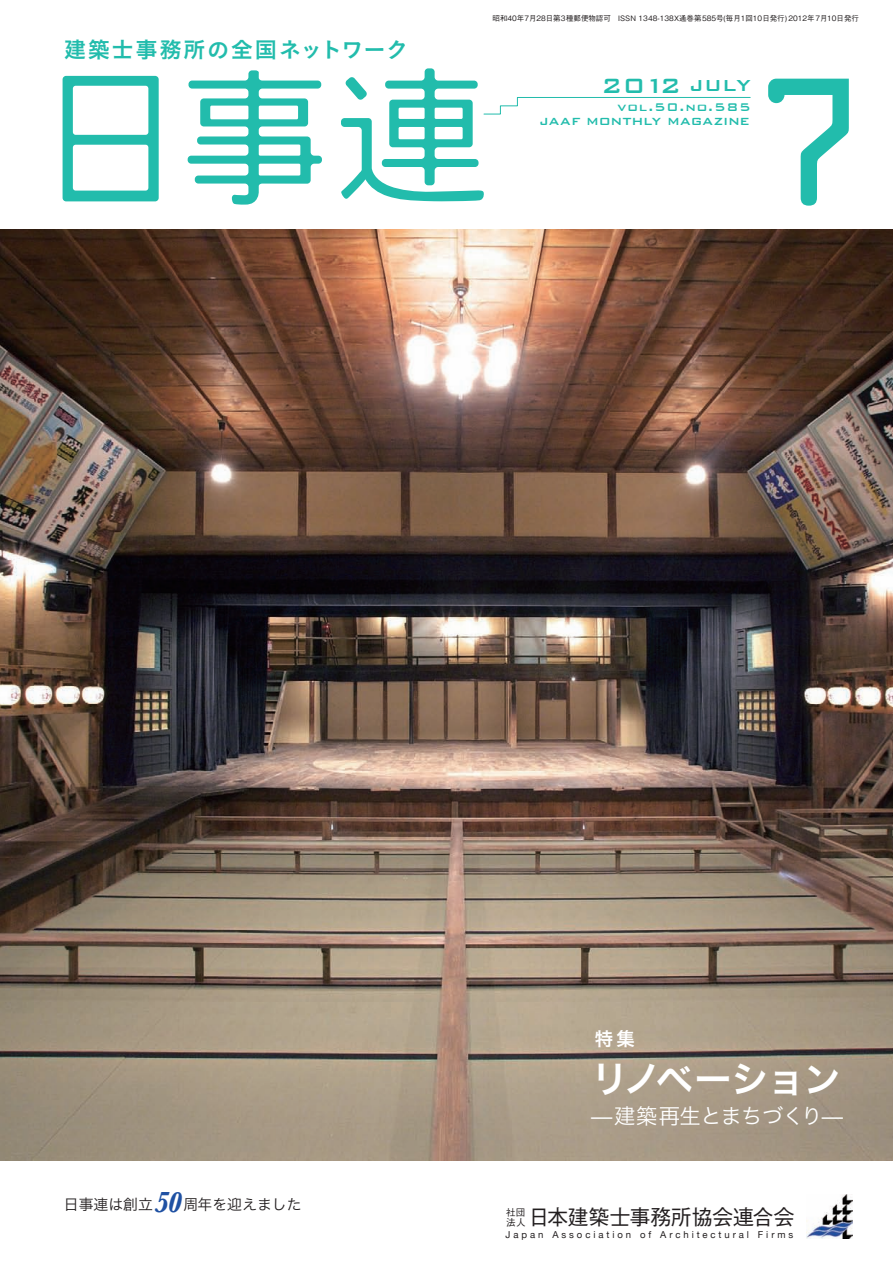
<style>
.page{position:relative;width:893px;height:1263px;background:#fff}
.page>*{position:absolute;margin:0;border:0;box-sizing:border-box;transform-origin:0 0}
.t1{font:37.2px "Hira Kaku Std N W6";letter-spacing:-.02em;color:#fff}
.t2{font:500 27.6px "Bank Gothic";color:#22bcac}
.t3{font:22.35px "Koburina Go Std N W6";letter-spacing:.07em;color:#22bcac}
.t4{font:500 21.3px "Gothic BBB Pro";letter-spacing:-.025em;color:#231f20}
.t5{font:21.3px "Hira Kaku Std N W3";letter-spacing:-.02em;color:#fff}
.t6{font:19.2px "Koburina Go Std N W6";color:#fff}
.t7{font:14.85px "Hira Kaku Std N W3";color:#231f20}
.t8{font:500 14.85px "Bank Gothic";letter-spacing:.06em;color:#22bcac}
.t9{font:500 13.8px "Bank Gothic";letter-spacing:.005em;color:#22bcac}
.t10{font:9.6px "Helvetica Neue";letter-spacing:.305em;color:#231f20}
.t11{font:500 9.6px "Gothic BBB Pro";color:#231f20}
.t12{font:500 7.5px "Gothic BBB Pro";color:#231f20}
.s1{font-size:21.3px}
.s2{font-family:"Baskerville";font-weight:700;font-style:italic;font-size:29.7px;color:#1f51a3}
.s3{font-size:9.6px}
</style>
<div class="page">
<img style="left:0;top:230px;width:893px;height:930px">
<img style="left:806px;top:1194px;width:47px;height:44px">
<svg style="left:63px;top:76px;width:96px;height:125px"></svg>
<svg style="left:188px;top:70px;width:134px;height:135px"></svg>
<svg style="left:341px;top:68px;width:410px;height:133px"></svg>
<svg style="left:768px;top:79px;width:81px;height:127px"></svg>
<p class="t3" style="left:64px;top:32px;width:346px">建築士事務所の全国ネットワーク</p>
<p class="t12" style="left:493px;top:13px;width:368px">昭和40年7月28日第3種郵便物認可　ISSN 1348-138X通巻第585号(毎月1回10日発行) 2012年7月10日発行</p>
<p class="t2" style="left:601px;top:64px;width:151px">2012 <span class="s1">JULY</span></p>
<p class="t8" style="left:617px;top:96px;width:135px">vol.50.no.585</p>
<p class="t9" style="left:539px;top:111px;width:212px">JAAF MONTHLY MAGAZINE</p>
<p class="t7" style="left:64px;top:1193px;width:239px">日事連は創立<span class="s2">50</span>周年を迎えました</p>
<p class="t6" style="left:594px;top:1024px;width:42px">特集</p>
<p class="t1" style="left:591px;top:1050px;width:252px">リノベーション</p>
<p class="t5" style="left:591px;top:1100px;width:254px">—建築再生とまちづくり—</p>
<p class="t4" style="left:506px;top:1200px;width:290px"><span class="s3">法人</span>日本建築士事務所協会連合会</p>
<p class="t10" style="left:506px;top:1226px;width:289px">Japan Association of Architectural Firms</p>
<p class="t11" style="left:506px;top:1204px;width:21px">社団</p>
</div>
